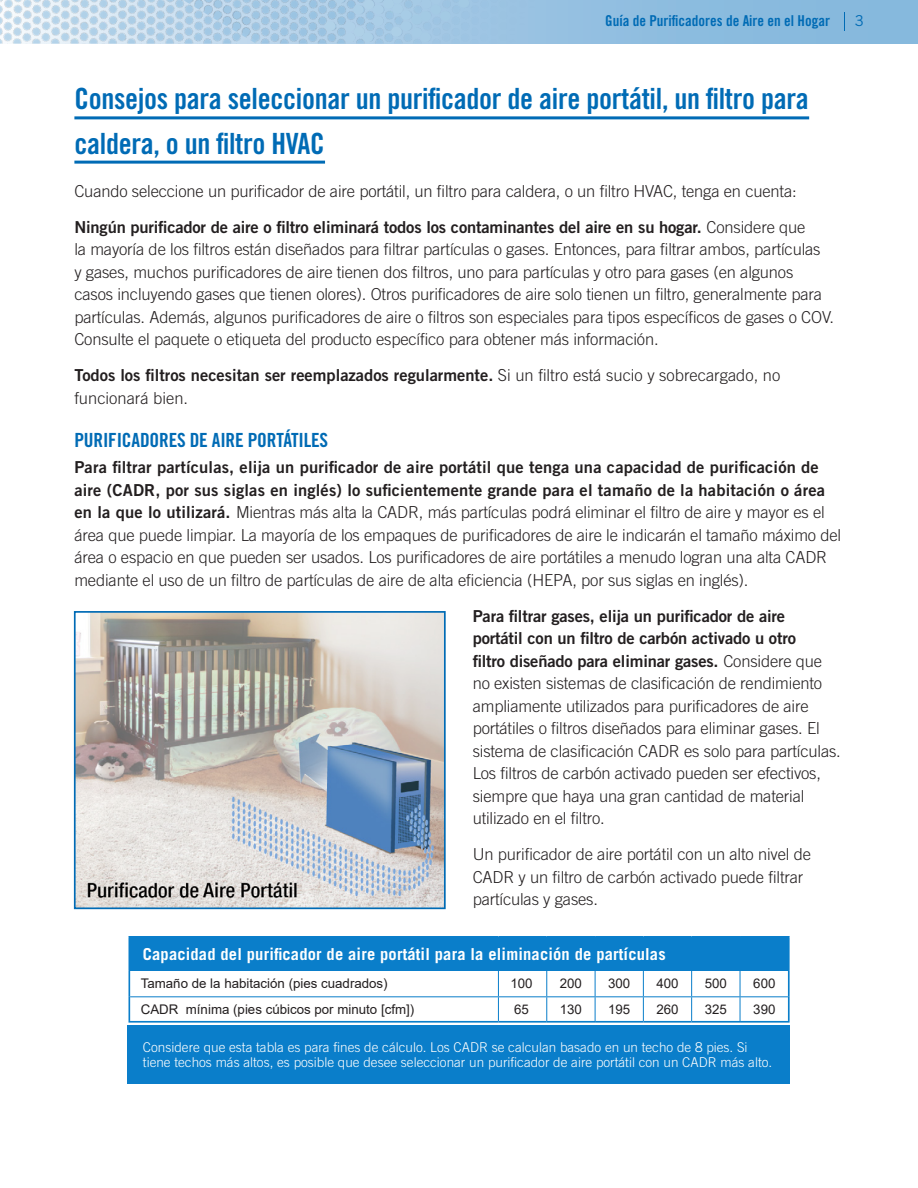
<style>
.page{position:relative;width:918px;height:1188px;background:#fff}
.page>*{position:absolute;margin:0;border:0;box-sizing:border-box;transform-origin:0 0}
.H1_2_lines{font:29.25px/45px "Trade Gothic LT Std Bd Cn 20";letter-spacing:-.01em;color:#006bb5}
.t1{font:19.5px "Trade Gothic LT Std Bd Cn 20";letter-spacing:-.01em;color:#006bb5}
.Body{font:300 16.5px/22.5px "Trade Gothic LT Std";letter-spacing:-.01em;color:#231f20}
.Body-2{font:16.5px/22.5px "Trade Gothic LT Std Bd 2";color:#231f20}
.Text_Highlights{font:700 16.5px "Trade Gothic LT Std";letter-spacing:.01em;color:#fff}
.t2{font:15px "Trade Gothic LT Std Bd Cn 20";color:#006bb5}
.t3{font:15px "Trade Gothic LT Std";color:#006bb5}
.Body-3{font:300 13.5px/15.8px "Trade Gothic LT Std";color:#fff}
.t4{font:13.35px "Arial";color:#231f20}
.s1{font-family:"Trade Gothic LT Std Bd 2";font-weight:400}
.s2{font-family:"Trade Gothic LT Std";font-weight:300}
</style>
<div class="page">
<div style="left:0;top:0;width:918px;height:44px;background:#8abbde"></div>
<img style="left:0;top:0;width:162px;height:44px">
<img style="left:162px;top:0;width:409px;height:44px">
<svg style="left:844px;top:12px;width:1px;height:18px"></svg>
<div style="left:420px;top:11px;width:11px;height:10px;background:#a3cae4;border-radius:50%"></div>
<div style="left:401px;top:21px;width:10px;height:10px;background:#a7cce6;border-radius:50%"></div>
<div style="left:401px;top:10px;width:10px;height:10px;background:#a7cce6;border-radius:50%"></div>
<div style="left:391px;top:27px;width:11px;height:10px;background:#accfe7;border-radius:50%"></div>
<svg style="left:411px;top:0;width:30px;height:9px"></svg>
<div style="left:420px;top:32px;width:11px;height:10px;background:#a6cbe5;border-radius:50%"></div>
<div style="left:411px;top:15px;width:11px;height:10px;background:#a3cae4;border-radius:50%"></div>
<div style="left:373px;top:16px;width:11px;height:10px;background:#abcee7;border-radius:50%"></div>
<div style="left:373px;top:5px;width:11px;height:10px;background:#abcee7;border-radius:50%"></div>
<div style="left:362px;top:32px;width:11px;height:10px;background:#accfe7;border-radius:50%"></div>
<div style="left:353px;top:5px;width:11px;height:10px;background:#accfe7;border-radius:50%"></div>
<svg style="left:334px;top:0;width:11px;height:3px"></svg>
<svg style="left:373px;top:0;width:30px;height:9px"></svg>
<div style="left:392px;top:4px;width:11px;height:10px;background:#a9cde6;border-radius:50%"></div>
<div style="left:364px;top:0;width:10px;height:10px;background:#aed0e7;border-radius:50%"></div>
<div style="left:345px;top:33px;width:10px;height:10px;background:#afd0e8;border-radius:50%"></div>
<div style="left:345px;top:22px;width:10px;height:10px;background:#afd0e8;border-radius:50%"></div>
<div style="left:325px;top:21px;width:10px;height:10px;background:#b1d2e8;border-radius:50%"></div>
<div style="left:354px;top:27px;width:11px;height:10px;background:#aed0e7;border-radius:50%"></div>
<svg style="left:459px;top:0;width:10px;height:8px"></svg>
<div style="left:440px;top:11px;width:11px;height:10px;background:#a3cae4;border-radius:50%"></div>
<div style="left:431px;top:5px;width:10px;height:10px;background:#a3cae4;border-radius:50%"></div>
<div style="left:411px;top:28px;width:11px;height:10px;background:#a6cbe5;border-radius:50%"></div>
<hr style="left:74px;top:116px;width:735px;height:3px;background:#006bb5">
<hr style="left:74px;top:161px;width:251px;height:3px;background:#006bb5">
<img style="left:77px;top:614px;width:366px;height:292px">
<div style="left:74px;top:611px;width:372px;height:298px;border:2px solid #006bb5"></div>
<div style="left:129px;top:937px;width:660px;height:33px;background:#0a7eca"></div>
<hr style="left:130px;top:970px;width:368px;height:1px;background:#0a7eca">
<hr style="left:498px;top:970px;width:49px;height:1px;background:#0a7eca">
<hr style="left:547px;top:970px;width:48px;height:1px;background:#0a7eca">
<hr style="left:595px;top:970px;width:48px;height:1px;background:#0a7eca">
<hr style="left:643px;top:970px;width:49px;height:1px;background:#0a7eca">
<hr style="left:692px;top:970px;width:48px;height:1px;background:#0a7eca">
<hr style="left:740px;top:970px;width:48px;height:1px;background:#0a7eca">
<hr style="left:129px;top:936px;width:369px;height:2px;background:#0a7eca">
<hr style="left:498px;top:936px;width:49px;height:2px;background:#0a7eca">
<hr style="left:547px;top:936px;width:48px;height:2px;background:#0a7eca">
<hr style="left:595px;top:936px;width:48px;height:2px;background:#0a7eca">
<hr style="left:643px;top:936px;width:49px;height:2px;background:#0a7eca">
<hr style="left:692px;top:936px;width:48px;height:2px;background:#0a7eca">
<hr style="left:740px;top:936px;width:50px;height:2px;background:#0a7eca">
<hr style="left:788px;top:938px;width:2px;height:32px;background:#0a7eca">
<hr style="left:788px;top:970px;width:2px;height:27px;background:#0a7eca">
<svg style="left:129px;top:970px;width:1px;height:51px"></svg>
<hr style="left:788px;top:997px;width:2px;height:24px;background:#0a7eca">
<hr style="left:129px;top:1021px;width:369px;height:2px;background:#0a7eca">
<hr style="left:498px;top:1021px;width:49px;height:2px;background:#0a7eca">
<hr style="left:547px;top:1021px;width:48px;height:2px;background:#0a7eca">
<hr style="left:595px;top:1021px;width:48px;height:2px;background:#0a7eca">
<hr style="left:643px;top:1021px;width:49px;height:2px;background:#0a7eca">
<hr style="left:692px;top:1021px;width:48px;height:2px;background:#0a7eca">
<hr style="left:740px;top:1021px;width:50px;height:2px;background:#0a7eca">
<hr style="left:130px;top:996px;width:368px;height:1px;background:#0a7eca">
<hr style="left:498px;top:996px;width:49px;height:1px;background:#0a7eca">
<svg style="left:498px;top:971px;width:1px;height:50px"></svg>
<hr style="left:547px;top:996px;width:48px;height:1px;background:#0a7eca">
<svg style="left:546px;top:971px;width:1px;height:50px"></svg>
<hr style="left:595px;top:996px;width:48px;height:1px;background:#0a7eca">
<svg style="left:595px;top:971px;width:1px;height:50px"></svg>
<hr style="left:643px;top:996px;width:49px;height:1px;background:#0a7eca">
<svg style="left:643px;top:971px;width:1px;height:50px"></svg>
<hr style="left:692px;top:996px;width:48px;height:1px;background:#0a7eca">
<svg style="left:691px;top:971px;width:1px;height:50px"></svg>
<hr style="left:740px;top:996px;width:48px;height:1px;background:#0a7eca">
<svg style="left:740px;top:971px;width:1px;height:50px"></svg>
<div style="left:127px;top:1025px;width:662px;height:59px;background:#0a7eca"></div>
<p class="t2" style="left:605px;top:12px;width:226px">Guía de Purificadores de Aire en el Hogar</p>
<p class="t3" style="left:855px;top:12px;width:11px">3</p>
<p class="H1_2_lines" style="left:74px;top:76px;width:736px">Consejos para seleccionar un purificador de aire portátil, un filtro para caldera, o un filtro HVAC</p>
<p class="Body" style="left:74px;top:179px;width:724px">Cuando seleccione un purificador de aire portátil, un filtro para caldera, o un filtro HVAC, tenga en cuenta:</p>
<p class="Body" style="left:74px;top:215px;width:761px"><span class="s1">Ningún purificador de aire o filtro eliminará todos los contaminantes del aire en su hogar.</span> Considere que<br>la mayoría de los filtros están diseñados para filtrar partículas o gases. Entonces, para filtrar ambos, partículas<br>y gases, muchos purificadores de aire tienen dos filtros, uno para partículas y otro para gases (en algunos casos incluyendo gases que tienen olores). Otros purificadores de aire solo tienen un filtro, generalmente para partículas. Además, algunos purificadores de aire o filtros son especiales para tipos específicos de gases o COV.<br>Consulte el paquete o etiqueta del producto específico para obtener más información.</p>
<p class="Body-2" style="left:74px;top:364px;width:707px">Todos los filtros necesitan ser reemplazados regularmente. <span class="s2">Si un filtro está sucio y sobrecargado, no funcionará bien.</span></p>
<h2 class="t1" style="left:74px;top:428px;width:255px">PURIFICADORES DE AIRE PORTÁTILES</h2>
<p class="Body" style="left:74px;top:456px;width:768px"><span class="s1">Para filtrar partículas, elija un purificador de aire portátil que tenga una capacidad de purificación de aire (CADR, por sus siglas en inglés) lo suficientemente grande para el tamaño de la habitación o área en la que lo utilizará.</span> Mientras más alta la CADR, más partículas podrá eliminar el filtro de aire y mayor es el área que puede limpiar. La mayoría de los empaques de purificadores de aire le indicarán el tamaño máximo del área o espacio en que pueden ser usados. Los purificadores de aire portátiles a menudo logran una alta CADR mediante el uso de un filtro de partículas de aire de alta eficiencia (HEPA, por sus siglas en inglés).</p>
<p class="Body" style="left:473px;top:604px;width:370px"><span class="s1">Para filtrar gases, elija un purificador de aire<br>portátil con un filtro de carbón activado u otro<br>filtro diseñado para eliminar gases.</span> Considere que no existen sistemas de clasificación de rendimiento ampliamente utilizados para purificadores de aire portátiles o filtros diseñados para eliminar gases. El sistema de clasificación CADR es solo para partículas.<br>Los filtros de carbón activado pueden ser efectivos, siempre que haya una gran cantidad de material utilizado en el filtro.</p>
<p class="Body" style="left:473px;top:843px;width:340px">Un purificador de aire portátil con un alto nivel de<br>CADR y un filtro de carbón activado puede filtrar partículas y gases.</p>
<p class="Text_Highlights" style="left:143px;top:944px;width:524px">Capacidad del purificador de aire portátil para la eliminación de partículas</p>
<p class="t4" style="left:141px;top:975px;width:248px">Tamaño de la habitación (pies cuadrados)</p>
<p class="t4" style="left:511px;top:975px;width:24px">100</p>
<p class="t4" style="left:560px;top:975px;width:24px">200</p>
<p class="t4" style="left:608px;top:975px;width:24px">300</p>
<p class="t4" style="left:656px;top:975px;width:24px">400</p>
<p class="t4" style="left:705px;top:975px;width:24px">500</p>
<p class="t4" style="left:753px;top:975px;width:24px">600</p>
<p class="t4" style="left:141px;top:1000px;width:275px">CADR mínima (pies cúbicos por minuto [cfm])</p>
<p class="t4" style="left:514px;top:1000px;width:16px">65</p>
<p class="t4" style="left:560px;top:1000px;width:24px">130</p>
<p class="t4" style="left:608px;top:1000px;width:24px">195</p>
<p class="t4" style="left:656px;top:1000px;width:24px">260</p>
<p class="t4" style="left:705px;top:1000px;width:24px">325</p>
<p class="t4" style="left:753px;top:1000px;width:24px">390</p>
<p class="Body-3" style="left:143px;top:1039px;width:631px">Considere que esta tabla es para fines de cálculo. Los CADR se calculan basado en un techo de 8 pies. Si tiene techos más altos, es posible que desee seleccionar un purificador de aire portátil con un CADR más alto.</p>
</div>
